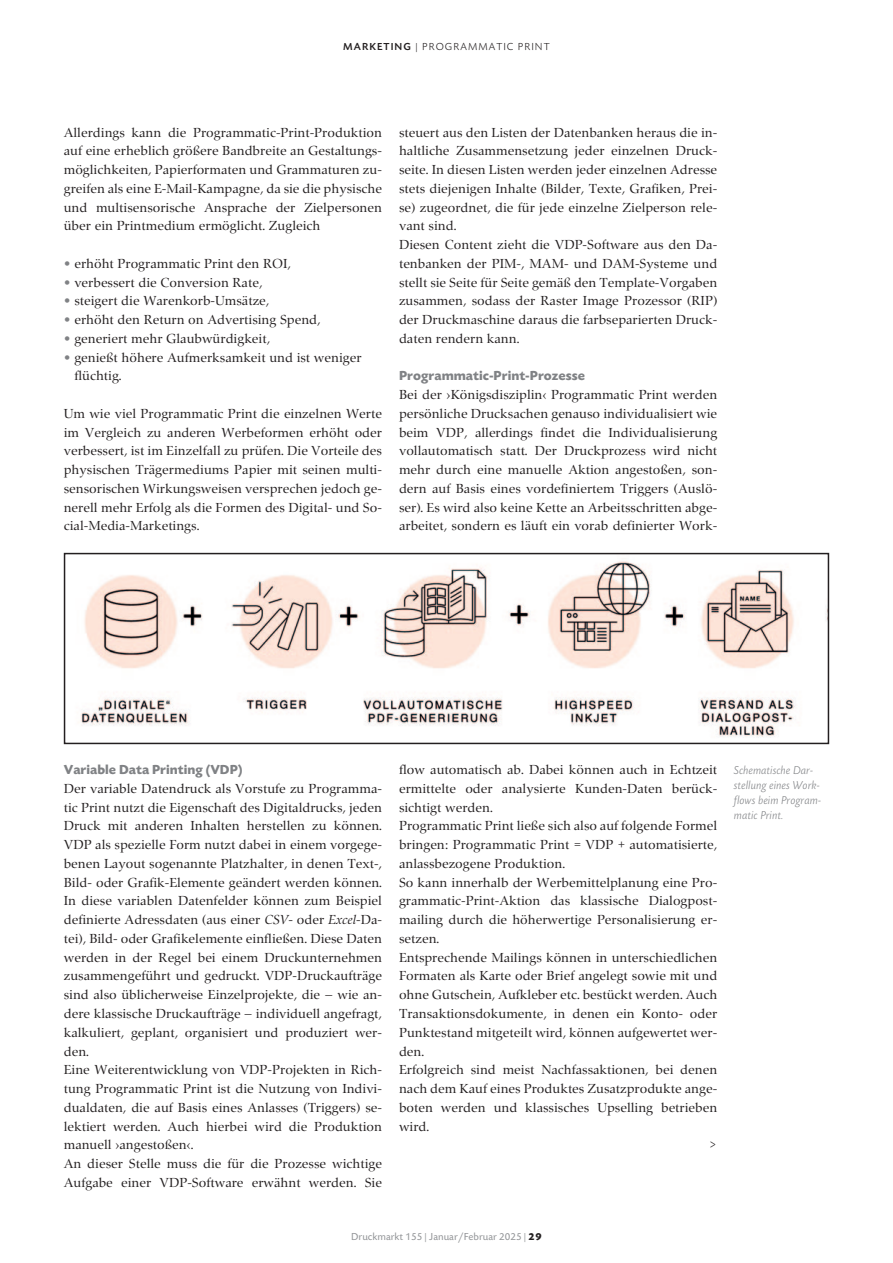
<style>
.page{position:relative;width:893px;height:1263px;background:#fff}
.page>*{position:absolute;margin:0;border:0;box-sizing:border-box;transform-origin:0 0}
.t1{font:13.5px/18.8px "Zapf Renais SB";color:#231f20;text-align:justify}
.t2{font:700 13.5px "Today SB";color:#808285}
.t3{font:italic 300 12px/15px "Today SB";color:#808285}
.t4{font:10.5px "Today SB";color:#939598}
.t5{font:300 10.5px "Today SB";letter-spacing:.1em;color:#231f20}
.s1{font-weight:500}
.s2{color:#808285}
.s3{color:#fff}
.s4{font-style:italic}
.s5{font-weight:700;color:#231f20}
</style>
<div class="page">
<img style="left:80px;top:561px;width:715px;height:177px">
<div style="left:64px;top:553px;width:765px;height:191px;border:2px solid #231f20"></div>
<p class="t5" style="left:343px;top:42px;width:208px"><span class="s1">MARKETING</span> | PROGRAMMATIC PRINT</p>
<p class="t1" style="left:64px;top:124px;width:320px">Allerdings kann die Programmatic-Print-Produktion auf eine erheblich größere Bandbreite an Gestaltungs&shy;möglichkeiten, Papierformaten und Grammaturen zu&shy;greifen als eine E-Mail-Kampagne, da sie die physische und multisensorische Ansprache der Zielpersonen über ein Printmedium ermöglicht. Zugleich</p>
<p class="t1" style="left:64px;top:255px;width:229px"><span class="s2">•</span> erhöht Programmatic Print den ROI,</p>
<p class="t1" style="left:64px;top:274px;width:200px"><span class="s2">•</span> verbessert die Conversion Rate,</p>
<p class="t1" style="left:64px;top:293px;width:207px"><span class="s2">•</span> steigert die Warenkorb-Umsätze,</p>
<p class="t1" style="left:64px;top:312px;width:258px"><span class="s2">•</span> erhöht den Return on Advertising Spend,</p>
<p class="t1" style="left:64px;top:330px;width:208px"><span class="s2">•</span> generiert mehr Glaubwürdigkeit,</p>
<p class="t1" style="left:64px;top:349px;width:299px"><span class="s2">•</span> genießt höhere Aufmerksamkeit und ist weniger</p>
<p class="t1" style="left:64px;top:368px;width:59px"><span class="s3">•</span> flüchtig.</p>
<p class="t1" style="left:64px;top:405px;width:320px">Um wie viel Programmatic Print die einzelnen Werte im Vergleich zu anderen Werbeformen erhöht oder verbessert, ist im Einzelfall zu prüfen. Die Vorteile des physischen Trägermediums Papier mit seinen multi&shy;sensorischen Wirkungsweisen versprechen jedoch ge&shy;nerell mehr Erfolg als die Formen des Digital- und So - cial-Media-Marketings.</p>
<p class="t1" style="left:399px;top:124px;width:320px">steuert aus den Listen der Datenbanken heraus die in&shy;haltliche Zusammensetzung jeder einzelnen Druck - seite. In diesen Listen werden jeder einzelnen Adresse stets diejenigen Inhalte (Bilder, Texte, Grafiken, Prei&shy;se) zugeordnet, die für jede einzelne Zielperson rele&shy;vant sind.</p>
<p class="t1" style="left:399px;top:237px;width:320px">Diesen Content zieht die VDP-Software aus den Da&shy;tenbanken der PIM-, MAM- und DAM-Systeme und stellt sie Seite für Seite gemäß den Template-Vorgaben zusammen, sodass der Raster Image Prozessor (RIP) der Druckmaschine daraus die farbseparierten Druck - daten rendern kann.</p>
<p class="t2" style="left:399px;top:371px;width:187px">Programmatic-Print-Prozesse</p>
<p class="t1" style="left:399px;top:387px;width:320px">Bei der ›Königsdisziplin‹ Programmatic Print werden persönliche Drucksachen genauso individualisiert wie beim VDP, allerdings findet die Individualisierung vollautomatisch statt. Der Druckprozess wird nicht mehr durch eine manuelle Aktion angestoßen, son&shy;dern auf Basis eines vordefiniertem Triggers (Auslö&shy;ser). Es wird also keine Kette an Arbeitsschritten abge&shy;arbeitet, sondern es läuft ein vorab definierter Work-</p>
<p class="t2" style="left:64px;top:765px;width:180px">Variable Data Printing (VDP)</p>
<p class="t1" style="left:64px;top:780px;width:320px">Der variable Datendruck als Vorstufe zu Programma&shy;tic Print nutzt die Eigenschaft des Digitaldrucks, jeden Druck mit anderen Inhalten herstellen zu können.<br>VDP als spezielle Form nutzt dabei in einem vorgege&shy;benen Layout sogenannte Platzhalter, in denen Text-, Bild- oder Grafik-Elemente geändert werden können.<br>In diese variablen Datenfelder können zum Beispiel definierte Adressdaten (aus einer <span class="s4">CSV</span>- oder <span class="s4">Excel</span>-Da&shy;tei), Bild- oder Grafikelemente einfließen. Diese Daten werden in der Regel bei einem Druckunternehmen zusammengeführt und gedruckt. VDP-Druckaufträge sind also üblicherweise Einzelprojekte, die – wie an&shy;dere klassische Druckaufträge – individuell angefragt, kalkuliert, geplant, organisiert und produziert wer&shy;den.</p>
<p class="t1" style="left:64px;top:1062px;width:320px">Eine Weiterentwicklung von VDP-Projekten in Rich&shy;tung Programmatic Print ist die Nutzung von Indivi&shy;dualdaten, die auf Basis eines Anlasses (Triggers) se&shy;lektiert werden. Auch hierbei wird die Produktion manuell ›angestoßen‹.</p>
<p class="t1" style="left:64px;top:1155px;width:320px">An dieser Stelle muss die für die Prozesse wichtige<br>Aufgabe einer VDP-Software erwähnt werden. Sie</p>
<p class="t1" style="left:399px;top:762px;width:320px">flow automatisch ab. Dabei können auch in Echtzeit ermittelte oder analysierte Kunden-Daten be rück - sichtigt werden.</p>
<p class="t1" style="left:399px;top:818px;width:320px">Programmatic Print ließe sich also auf folgende Formel bringen: Programmatic Print = VDP + automatisierte, anlassbezogene Produktion.</p>
<p class="t1" style="left:399px;top:874px;width:320px">So kann innerhalb der Werbemittelplanung eine Pro&shy;grammatic-Print-Aktion das klassische Dialogpost - mai ling durch die höherwertige Personalisierung er&shy;setzen.</p>
<p class="t1" style="left:399px;top:949px;width:320px">Entsprechende Mailings können in unterschiedlichen Formaten als Karte oder Brief angelegt sowie mit und ohne Gutschein, Aufkleber etc. bestückt werden. Auch Transaktionsdokumente, in denen ein Konto- oder Punktestand mitgeteilt wird, können aufgewertet wer&shy;den.</p>
<p class="t1" style="left:399px;top:1062px;width:320px">Erfolgreich sind meist Nachfassaktionen, bei denen nach dem Kauf eines Produktes Zusatzprodukte ange&shy;boten werden und klassisches Upselling betrieben wird.</p>
<p class="t1" style="left:709px;top:1137px;width:8px">&gt;</p>
<p class="t3" style="left:734px;top:764px;width:89px">Schematische Dar - stellung eines Work - flows beim Program - matic Print.</p>
<p class="t4" style="left:351px;top:1233px;width:192px">Druckmarkt 155 | Januar/Februar 2025 | <span class="s5">29</span></p>
</div>
